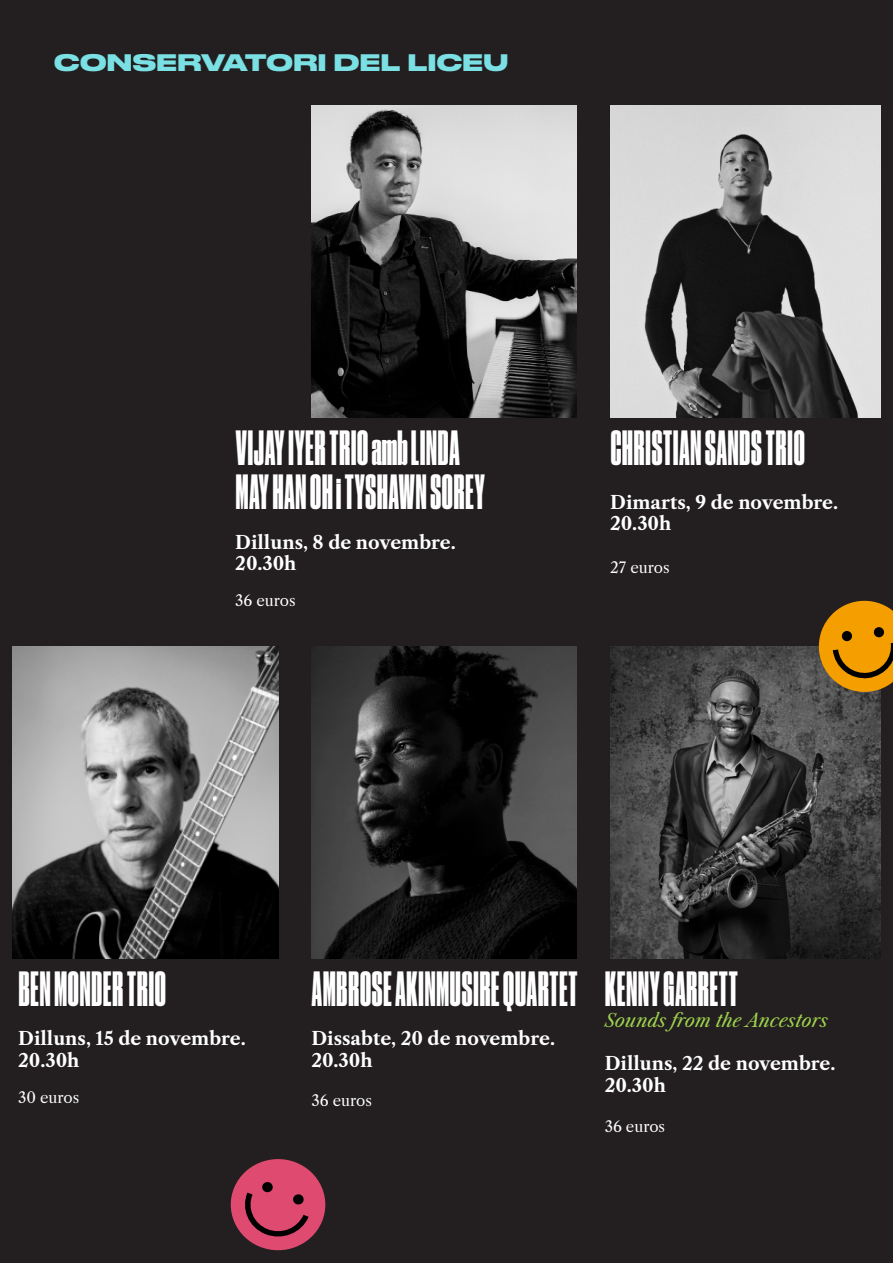
<style>
.page{position:relative;width:893px;height:1263px;background:#231f20}
.page>*{position:absolute;margin:0;border:0;box-sizing:border-box;transform-origin:0 0}
.t1{font:46.5px "Druk X Condensed Super";letter-spacing:.02em;color:#fff}
.t2{font:700 22.5px "Druk Wide";letter-spacing:.02em;color:#7ae0e3}
.t3{font:700 18px/21.6px "Libre Caslon Text";color:#fff}
.t4{font:italic 18px "Libre Caslon Text";color:#9ed14d}
.t5{font:15px "Libre Caslon Text";color:#fff}
</style>
<div class="page">
<img style="left:610px;top:105px;width:270px;height:312px">
<img style="left:311px;top:646px;width:266px;height:312px">
<img style="left:311px;top:105px;width:266px;height:312px">
<img style="left:13px;top:646px;width:265px;height:312px">
<img style="left:610px;top:646px;width:270px;height:312px">
<svg style="left:816px;top:600px;width:77px;height:95px;background:#b6790c"></svg>
<svg style="left:230px;top:1159px;width:96px;height:92px"></svg>
<p class="t2" style="left:54px;top:44px;width:456px">CONSERVATORI DEL LICEU</p>
<p class="t1" style="left:236px;top:421px;width:225px">VIJAY IYER TRIO amb LINDA</p>
<p class="t1" style="left:236px;top:465px;width:251px">MAY HAN OH i TYSHAWN SOREY</p>
<p class="t3" style="left:235px;top:531px;width:222px">Dilluns, 8 de novembre.</p>
<p class="t3" style="left:235px;top:553px;width:63px">20.30h</p>
<p class="t5" style="left:235px;top:591px;width:62px">36 euros</p>
<p class="t1" style="left:611px;top:421px;width:195px">CHRISTIAN SANDS TRIO</p>
<p class="t3" style="left:610px;top:491px;width:229px">Dimarts, 9 de novembre.</p>
<p class="t3" style="left:610px;top:513px;width:63px">20.30h</p>
<p class="t5" style="left:610px;top:559px;width:61px">27 euros</p>
<p class="t1" style="left:19px;top:962px;width:149px">BEN MONDER TRIO</p>
<p class="t3" style="left:18px;top:1028px;width:229px">Dilluns, 15 de novembre.</p>
<p class="t3" style="left:18px;top:1049px;width:63px">20.30h</p>
<p class="t5" style="left:18px;top:1088px;width:63px">30 euros</p>
<p class="t1" style="left:312px;top:962px;width:267px">AMBROSE AKINMUSIRE QUARTET</p>
<p class="t3" style="left:311px;top:1028px;width:245px">Dissabte, 20 de novembre.<br>20.30h</p>
<p class="t5" style="left:311px;top:1092px;width:62px">36 euros</p>
<p class="t1" style="left:605px;top:962px;width:134px">KENNY GARRETT</p>
<p class="t4" style="left:605px;top:1010px;width:225px">Sounds from the Ancestors</p>
<p class="t3" style="left:605px;top:1053px;width:232px">Dilluns, 22 de novembre.<br>20.30h</p>
<p class="t5" style="left:605px;top:1117px;width:62px">36 euros</p>
</div>
